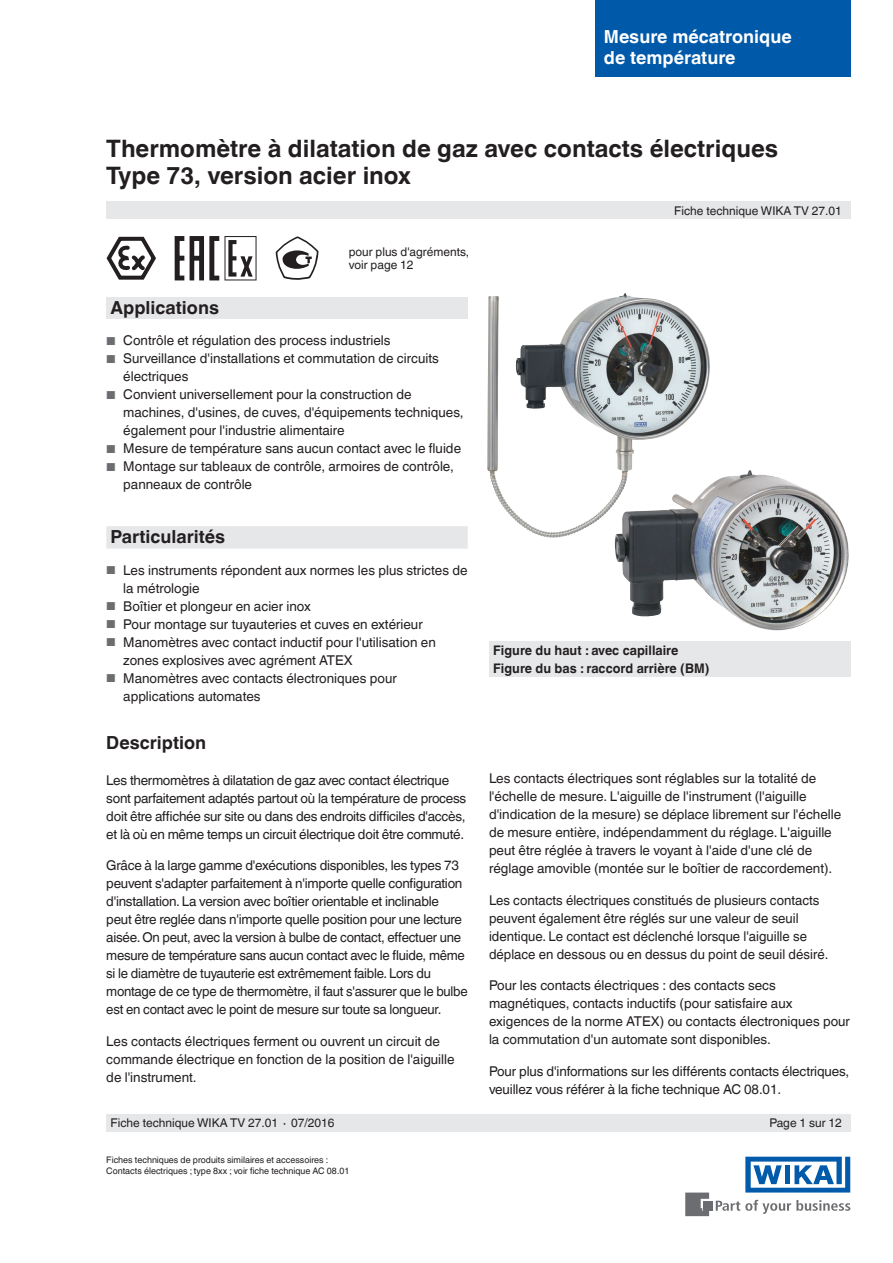
<style>
.page{position:relative;width:893px;height:1263px;background:#fff}
.page>*{position:absolute;margin:0;border:0;box-sizing:border-box;transform-origin:0 0}
.t1{font:700 24px/27px "Helvetica World";color:#231f20}
.t2{font:700 18px "Helvetica World";color:#231f20}
.t3{font:700 18px/21px "Helvetica World";color:#fff}
.t4{font:13.5px/18px "Helvetica World";color:#231f20}
.t5{font:13.5px/18px "Helvetica World";letter-spacing:-.02em;color:#231f20}
.t6{font:700 13.2px/18px "Helvetica World";color:#231f20;scale:.96 1}
.t7{font:12px/13.5px "Helvetica World";color:#231f20}
.t8{font:9px/10.5px "Helvetica World";color:#231f20}
.s1{font-size:11.55px;color:#6c6d70}
</style>
<div class="page">
<div style="left:106px;top:298px;width:362px;height:21px;background:#e6e7e9"></div>
<svg style="left:716px;top:1200px;width:134px;height:14px"></svg>
<div style="left:703px;top:1201px;width:9px;height:9px;background:#6c6d70"></div>
<svg style="left:685px;top:1192px;width:24px;height:24px"></svg>
<svg style="left:745px;top:1157px;width:105px;height:35px"></svg>
<div style="left:106px;top:202px;width:744px;height:17px;background:#e6e7e9"></div>
<div style="left:106px;top:1114px;width:744px;height:17px;background:#e6e7e9"></div>
<div style="left:595px;top:0;width:255px;height:77px;background:#0159a9"></div>
<img style="left:516px;top:294px;width:109px;height:238px">
<img style="left:614px;top:470px;width:235px;height:160px">
<svg style="left:106px;top:236px;width:50px;height:44px"></svg>
<svg style="left:276px;top:236px;width:42px;height:44px"></svg>
<div style="left:489px;top:641px;width:361px;height:36px;background:#e6e7e9"></div>
<div style="left:106px;top:526px;width:362px;height:23px;background:#e6e7e9"></div>
<svg style="left:175px;top:236px;width:9px;height:44px"></svg>
<svg style="left:190px;top:236px;width:67px;height:44px"></svg>
<h2 class="t3" style="left:604px;top:26px;width:189px">Mesure mécatronique de température</h2>
<h1 class="t1" style="left:106px;top:135px;width:673px">Thermomètre à dilatation de gaz avec contacts électriques<br>Type 73, version acier inox</h1>
<p class="t7" style="left:349px;top:245px;width:122px">pour plus d'agréments, voir page 12</p>
<h2 class="t2" style="left:111px;top:297px;width:110px">Applications</h2>
<p class="t4" style="left:106px;top:332px;width:286px"><span class="s1">■</span> Contrôle et régulation des process industriels</p>
<p class="t4" style="left:123px;top:350px;width:317px;text-indent:-17px"><span class="s1">■</span> Surveillance d'installations et commutation de circuits électriques</p>
<p class="t4" style="left:123px;top:386px;width:342px;text-indent:-17px"><span class="s1">■</span> Convient universellement pour la construction de machines, d'usines, de cuves, d'équipements techniques, également pour l'industrie alimentaire</p>
<p class="t4" style="left:106px;top:440px;width:356px"><span class="s1">■</span> Mesure de température sans aucun contact avec le fluide</p>
<p class="t4" style="left:123px;top:458px;width:332px;text-indent:-17px"><span class="s1">■</span> Montage sur tableaux de contrôle, armoires de contrôle, panneaux de contrôle</p>
<h2 class="t2" style="left:111px;top:527px;width:116px">Particularités</h2>
<p class="t4" style="left:123px;top:561px;width:346px;text-indent:-17px"><span class="s1">■</span> Les instruments répondent aux normes les plus strictes de la métrologie</p>
<p class="t4" style="left:106px;top:597px;width:206px"><span class="s1">■</span> Boîtier et plongeur en acier inox</p>
<p class="t4" style="left:106px;top:615px;width:318px"><span class="s1">■</span> Pour montage sur tuyauteries et cuves en extérieur</p>
<p class="t4" style="left:123px;top:633px;width:314px;text-indent:-17px"><span class="s1">■</span> Manomètres avec contact inductif pour l'utilisation en zones explosives avec agrément ATEX</p>
<p class="t4" style="left:123px;top:669px;width:275px;text-indent:-17px"><span class="s1">■</span> Manomètres avec contacts électroniques pour applications automates</p>
<h2 class="t2" style="left:106px;top:732px;width:101px">Description</h2>
<p class="t5" style="left:106px;top:771px;width:362px">Les thermomètres à dilatation de gaz avec contact électrique sont parfaitement adaptés partout où la température de process doit être affichée sur site ou dans des endroits difficiles d'accès, et là où en même temps un circuit électrique doit être commuté.</p>
<p class="t5" style="left:106px;top:856px;width:363px">Grâce à la large gamme d'exécutions disponibles, les types 73 peuvent s'adapter parfaitement à n'importe quelle configuration d'installation. La version avec boîtier orientable et inclinable<br>peut être reglée dans n'importe quelle position pour une lecture aisée. On peut, avec la version à bulbe de contact, effectuer une mesure de température sans aucun contact avec le fluide, même si le diamètre de tuyauterie est extrêmement faible. Lors du montage de ce type de thermomètre, il faut s'assurer que le bulbe est en contact avec le point de mesure sur toute sa longueur.</p>
<p class="t4" style="left:106px;top:1032px;width:350px">Les contacts électriques ferment ou ouvrent un circuit de commande électrique en fonction de la position de l'aiguille de l'instrument.</p>
<p class="t7" style="left:674px;top:204px;width:169px">Fiche technique WIKA TV 27.01</p>
<p class="t6" style="left:493px;top:641px;width:227px">Figure du haut : avec capillaire<br>Figure du bas : raccord arrière (BM)</p>
<p class="t4" style="left:489px;top:769px;width:354px">Les contacts électriques sont réglables sur la totalité de l'échelle de mesure. L'aiguille de l'instrument (l'aiguille d'indication de la mesure) se déplace librement sur l'échelle de mesure entière, indépendamment du réglage. L'aiguille peut être réglée à travers le voyant à l'aide d'une clé de réglage amovible (montée sur le boîtier de raccordement).</p>
<p class="t4" style="left:489px;top:891px;width:341px">Les contacts électriques constitués de plusieurs contacts peuvent également être réglés sur une valeur de seuil identique. Le contact est déclenché lorsque l'aiguille se déplace en dessous ou en dessus du point de seuil désiré.</p>
<p class="t4" style="left:489px;top:976px;width:363px">Pour les contacts électriques : des contacts secs magnétiques, contacts inductifs (pour satisfaire aux exigences de la norme ATEX) ou contacts électroniques pour la commutation d'un automate sont disponibles.</p>
<p class="t4" style="left:489px;top:1062px;width:362px">Pour plus d'informations sur les différents contacts électriques, veuillez vous référer à la fiche technique AC 08.01.</p>
<p class="t7" style="left:111px;top:1116px;width:225px">Fiche technique WIKA TV 27.01 ∙ 07/2016</p>
<p class="t7" style="left:769px;top:1116px;width:74px">Page 1 sur 12</p>
<p class="t8" style="left:106px;top:1155px;width:245px">Fiches techniques de produits similaires et accessoires :<br>Contacts électriques ; type 8xx ; voir fiche technique AC 08.01</p>
</div>
